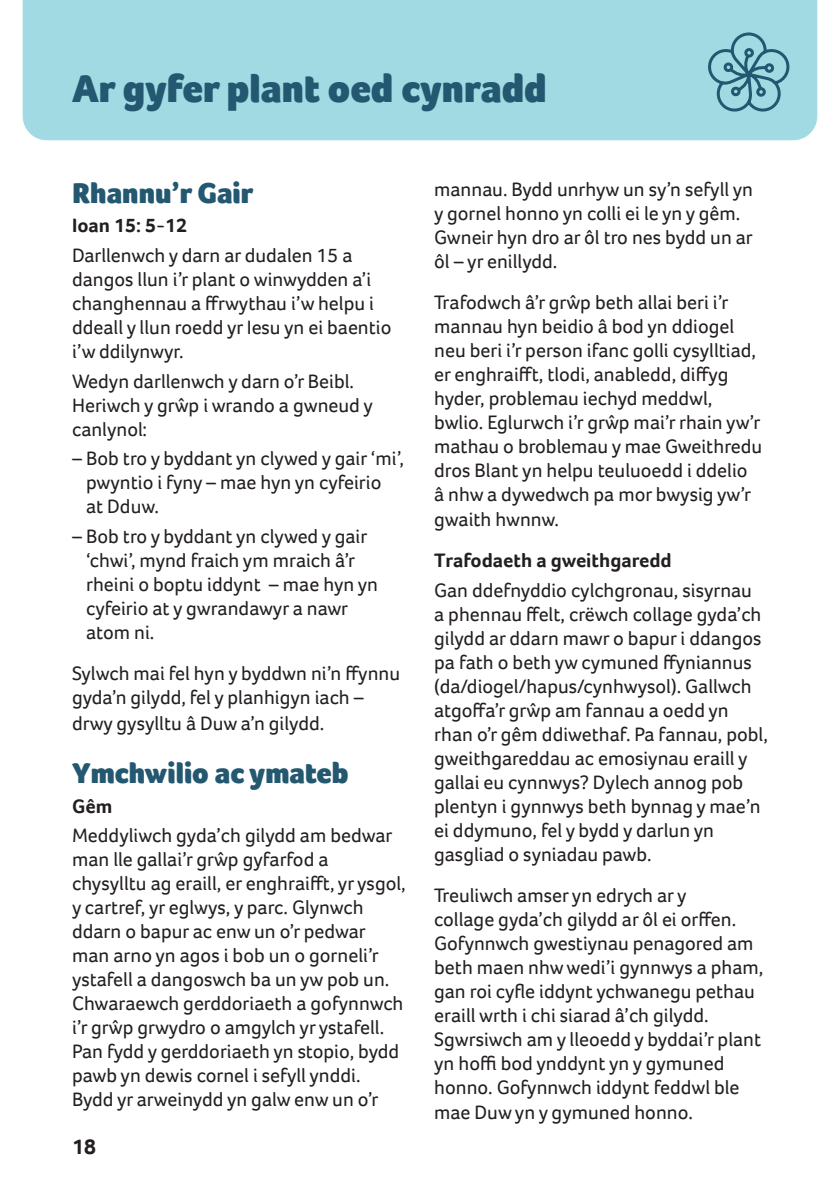
<style>
.page{position:relative;width:840px;height:1191px;background:#fff}
.page>*{position:absolute;margin:0;border:0;box-sizing:border-box;transform-origin:0 0}
.t1{font:900 40px "Foco";color:#235870}
.t2{font:900 29.6px "Foco";color:#235870}
.t3{font:700 22px "Foco";color:#231f20}
.t4{font:20px/24px "Foco";color:#231f20}
.t5{font:700 20px "Foco";color:#231f20}
</style>
<div class="page">
<div style="left:23px;top:0;width:793px;height:140px;background:#a1dae2"></div>
<svg style="left:707px;top:31px;width:86px;height:85px"></svg>
<p class="t1" style="left:72px;top:62px;width:476px">Ar gyfer plant oed cynradd</p>
<p class="t2" style="left:72px;top:173px;width:183px">Rhannu’r Gair</p>
<p class="t5" style="left:72px;top:212px;width:117px">Ioan 15: 5-12</p>
<p class="t4" style="left:72px;top:243px;width:321px">Darllenwch y darn ar dudalen 15 a dangos llun i’r plant o winwydden a’i changhennau a ffrwythau i’w helpu i ddeall y llun roedd yr Iesu yn ei baentio i’w ddilynwyr.</p>
<p class="t4" style="left:72px;top:368px;width:302px">Wedyn darllenwch y darn o’r Beibl.<br>Heriwch y grŵp i wrando a gwneud y canlynol:</p>
<p class="t4" style="left:86px;top:446px;width:319px;text-indent:-14px">– Bob tro y byddant yn clywed y gair ‘mi’, pwyntio i fyny – mae hyn yn cyfeirio<br>at Dduw.</p>
<p class="t4" style="left:86px;top:524px;width:293px;text-indent:-14px">– Bob tro y byddant yn clywed y gair ‘chwi’, mynd fraich ym mraich â’r rheini o boptu iddynt – mae hyn yn cyfeirio at y gwrandawyr a nawr atom ni.</p>
<p class="t4" style="left:72px;top:661px;width:329px">Sylwch mai fel hyn y byddwn ni’n ffynnu gyda’n gilydd, fel y planhigyn iach –</p>
<p class="t4" style="left:72px;top:711px;width:253px">drwy gysylltu â Duw a’n gilydd.</p>
<p class="t2" style="left:72px;top:753px;width:278px">Ymchwilio ac ymateb</p>
<p class="t5" style="left:72px;top:792px;width:42px">Gêm</p>
<p class="t4" style="left:72px;top:823px;width:335px">Meddyliwch gyda’ch gilydd am bedwar man lle gallai’r grŵp gyfarfod a chysylltu ag eraill, er enghraifft, yr ysgol, y cartref, yr eglwys, y parc. Glynwch ddarn o bapur ac enw un o’r pedwar man arno yn agos i bob un o gorneli’r ystafell a dangoswch ba un yw pob un.<br>Chwaraewch gerddoriaeth a gofynnwch i’r grŵp grwydro o amgylch yr ystafell.<br>Pan fydd y gerddoriaeth yn stopio, bydd pawb yn dewis cornel i sefyll ynddi.<br>Bydd yr arweinydd yn galw enw un o’r</p>
<p class="t3" style="left:72px;top:1131px;width:26px">18</p>
<p class="t4" style="left:434px;top:177px;width:320px">mannau. Bydd unrhyw un sy’n sefyll yn y gornel honno yn colli ei le yn y gêm.<br>Gwneir hyn dro ar ôl tro nes bydd un ar ôl – yr enillydd.</p>
<p class="t4" style="left:434px;top:290px;width:329px">Trafodwch â’r grŵp beth allai beri i’r mannau hyn beidio â bod yn ddiogel neu beri i’r person ifanc golli cysylltiad, er enghraifft, tlodi, anabledd, diffyg hyder, problemau iechyd meddwl, bwlio. Eglurwch i’r grŵp mai’r rhain yw’r mathau o broblemau y mae Gweithredu dros Blant yn helpu teuluoedd i ddelio â nhw a dywedwch pa mor bwysig yw’r gwaith hwnnw.</p>
<p class="t5" style="left:434px;top:547px;width:239px">Trafodaeth a gweithgaredd</p>
<p class="t4" style="left:434px;top:578px;width:335px">Gan ddefnyddio cylchgronau, sisyrnau<br>a phennau ffelt, crëwch collage gyda’ch gilydd ar ddarn mawr o bapur i ddangos pa fath o beth yw cymuned ffyniannus (da/diogel/hapus/cynhwysol). Gallwch atgoffa’r grŵp am fannau a oedd yn rhan o’r gêm ddiwethaf. Pa fannau, pobl, gweithgareddau ac emosiynau eraill y gallai eu cynnwys? Dylech annog pob plentyn i gynnwys beth bynnag y mae’n ei ddymuno, fel y bydd y darlun yn gasgliad o syniadau pawb.</p>
<p class="t4" style="left:434px;top:882px;width:330px">Treuliwch amser yn edrych ar y<br>collage gyda’ch gilydd ar ôl ei orffen.<br>Gofynnwch gwestiynau penagored am beth maen nhw wedi’i gynnwys a pham, gan roi cyfle iddynt ychwanegu pethau eraill wrth i chi siarad â’ch gilydd.<br>Sgwrsiwch am y lleoedd y byddai’r plant yn hoffi bod ynddynt yn y gymuned honno. Gofynnwch iddynt feddwl ble mae Duw yn y gymuned honno.</p>
</div>
